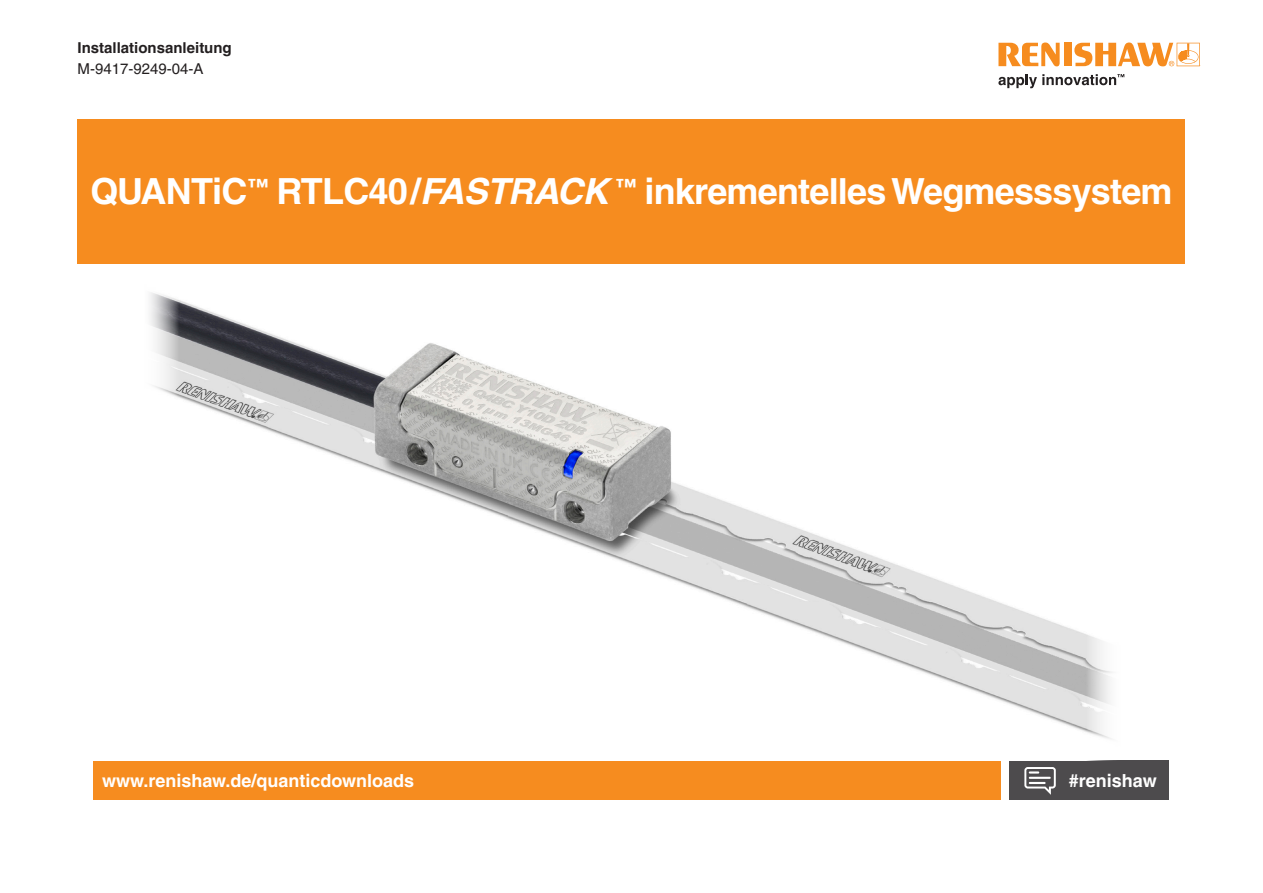
<style>
.page{position:relative;width:1263px;height:893px;background:#fff}
.page>*{position:absolute;margin:0;border:0;box-sizing:border-box;transform-origin:0 0}
.Headline_24pt_bold{font:700 36px "Helvetica LT Pro";letter-spacing:-.02em;color:#fff}
.back_page_URL_white___hashtag{font:700 18px "Helvetica LT Pro";color:#fff}
._10pt_Body_Text{font:700 15px "Helvetica LT Pro";color:#231f20}
._10pt_Body_Text-2{font:15px "Helvetica LT Pro";color:#231f20}
.s1{font-style:italic}
</style>
<div class="page">
<div style="left:1009px;top:761px;width:160px;height:38px;background:#4d4b4d"></div>
<img style="left:149px;top:292px;width:963px;height:447px">
<div style="left:94px;top:761px;width:907px;height:38px;background:#f68c1f"></div>
<div style="left:78px;top:119px;width:1107px;height:145px;background:#f68c1f"></div>
<svg style="left:1024px;top:767px;width:32px;height:28px"></svg>
<svg style="left:998px;top:43px;width:62px;height:23px"></svg>
<div style="left:1064px;top:43px;width:8px;height:23px;background:#f68c1f"></div>
<svg style="left:1074px;top:43px;width:126px;height:23px"></svg>
<svg style="left:998px;top:74px;width:126px;height:14px"></svg>
<p class="_10pt_Body_Text" style="left:78px;top:39px;width:156px">Installationsanleitung</p>
<p class="_10pt_Body_Text-2" style="left:78px;top:60px;width:127px">M-9417-9249-04-A</p>
<p class="Headline_24pt_bold" style="left:90px;top:170px;width:1084px">QUANTiC<sup>™</sup> RTLC40/<span class="s1">FASTRACK</span> <sup>™</sup> inkrementelles Wegmesssystem</p>
<p class="back_page_URL_white___hashtag" style="left:102px;top:769px;width:314px">www.renishaw.de/quanticdownloads</p>
<p class="back_page_URL_white___hashtag" style="left:1069px;top:769px;width:89px">#renishaw</p>
</div>
